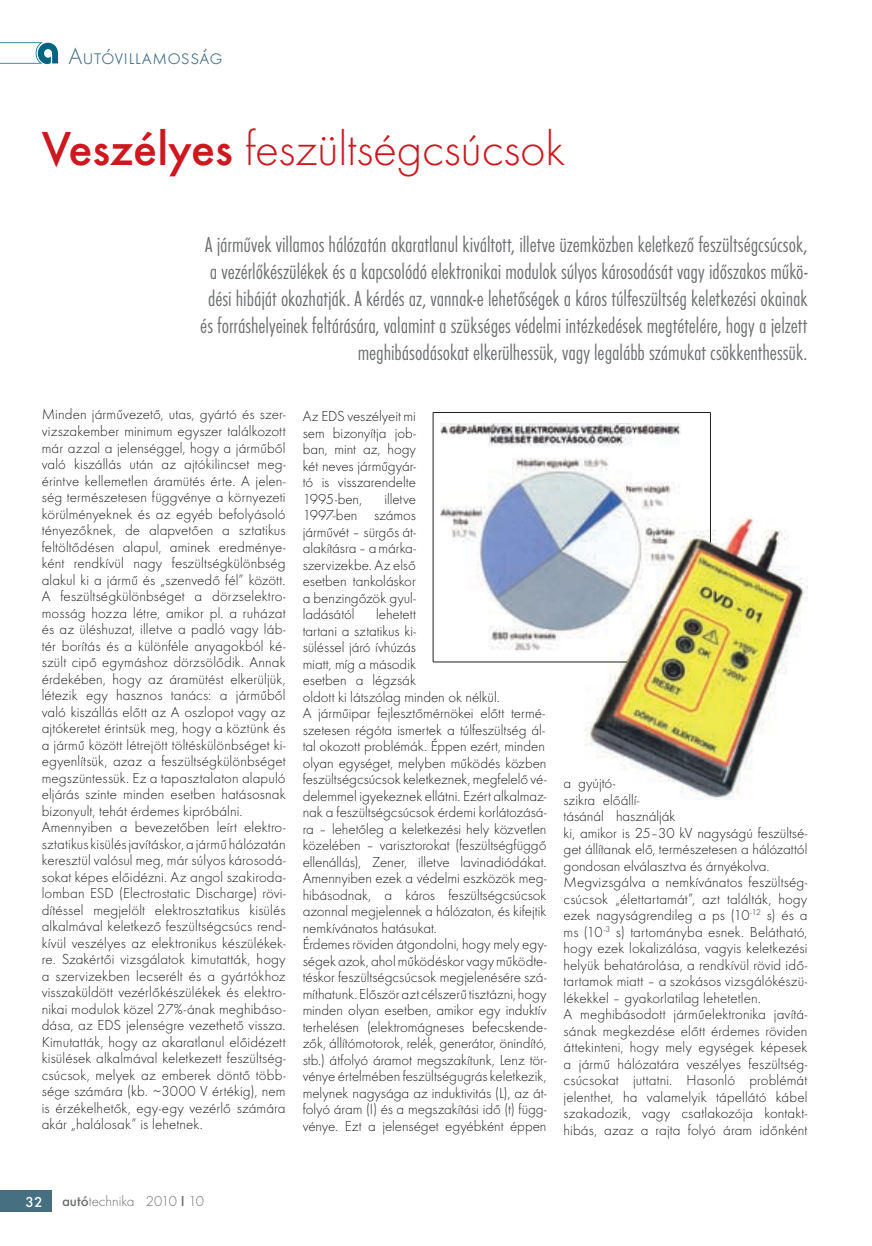
<style>
.page{position:relative;width:872px;height:1246px;background:#fff}
.page>*{position:absolute;margin:0;border:0;box-sizing:border-box;transform-origin:0 0}
.t1{font:300 49.5px "Futura TOT";letter-spacing:-.005em;color:#ce171e}
.t2{font:300 24px "Futura TOT";color:#466f82}
.t3{font:22.5px/27px "Futura TOT Lig Con";letter-spacing:-.005em;color:#6d6f71;text-align:right}
.t4{font:300 15px/16.5px "Futura TOT";letter-spacing:.005em;color:#231f20}
.t5{font:300 15px "Futura TOT";color:#6d6f71}
.t6{font:500 15px "Futura TOT";color:#fff}
.s1{font-weight:500}
</style>
<div class="page">
<div style="left:0;top:1191px;width:51px;height:21px;background:#466f82"></div>
<svg style="left:0;top:42px;width:58px;height:22px"></svg>
<img style="left:440px;top:424px;width:367px;height:376px">
<hr style="left:710px;top:412px;width:1px;height:131px;background:#231f20">
<hr style="left:433px;top:412px;width:277px;height:1px;background:#231f20">
<hr style="left:433px;top:412px;width:1px;height:250px;background:#231f20">
<hr style="left:433px;top:662px;width:194px;height:1px;background:#231f20">
<p class="t2" style="left:68px;top:43px;width:156px">Autóvillamosság</p>
<p class="t1" style="left:42px;top:120px;width:525px"><span class="s1">Veszélyes</span> feszültségcsúcsok</p>
<p class="t3" style="left:200px;top:231px;width:609px">A járművek villamos hálózatán akaratlanul kiváltott, illetve üzemközben keletkező feszültségcsúcsok, a vezérlőkészülékek és a kapcsolódó elektronikai modulok súlyos károsodását vagy időszakos műkö&shy;dési hibáját okozhatják. A kérdés az, vannak-e lehetőségek a káros túlfeszültség keletkezési okainak és forráshelyeinek feltárására, valamint a szükséges védelmi intézkedések megtételére, hogy a jelzett meghibásodásokat elkerülhessük, vagy legalább számukat csökkenthessük.</p>
<p class="t4" style="left:42px;top:406px;width:245px">Minden járművezető, utas, gyártó és szer&shy;vizszakember minimum egyszer találkozott már azzal a jelenséggel, hogy a járműből való kiszállás után az ajtókilincset meg&shy;érintve kellemetlen áramütés érte. A jelen&shy;ség természetesen függvénye a környezeti körülményeknek és az egyéb befolyásoló tényezőknek, de alapvetően a sztatikus feltöltődésen alapul, aminek eredménye&shy;ként rendkívül nagy feszültségkülönbség alakul ki a jármű és „szenvedő fél” között.<br>A feszültségkülönbséget a dörzselektro&shy;mosság hozza létre, amikor pl. a ruházat és az üléshuzat, illetve a padló vagy láb&shy;tér borítás és a különféle anyagokból ké&shy;szült cipő egymáshoz dörzsölődik. Annak érdekében, hogy az áramütést elkerüljük, létezik egy hasznos tanács: a járműből való kiszállás előtt az A oszlopot vagy az ajtókeretet érintsük meg, hogy a köztünk és a jármű között létrejött töltéskülönbséget ki&shy;egyenlítsük, azaz a feszültségkülönbséget megszüntessük. Ez a tapasztalaton alapuló eljárás szinte minden esetben hatásosnak bizonyult, tehát érdemes kipróbálni.<br>Amennyiben a bevezetőben leírt elektro&shy;sztatikus kisülés javításkor, a jármű hálózatán keresztül valósul meg, már súlyos károsodá&shy;sokat képes előidézni. Az angol szakiroda&shy;lomban ESD (Electrostatic Discharge) rövi&shy;dítéssel megjelölt elektrosztatikus kisülés alkalmával keletkező feszültségcsúcs rend&shy;kívül veszélyes az elektronikus készülékek&shy;re. Szakértői vizsgálatok kimutatták, hogy a szervizekben lecserélt és a gyártókhoz visszaküldött vezérlőkészülékek és elektro&shy;nikai modulok közel 27%-ának meghibáso&shy;dása, az EDS jelenségre vezethető vissza.<br>Kimutatták, hogy az akaratlanul előidézett kisülések alkalmával keletkezett feszültség&shy;csúcsok, melyek az emberek döntő több&shy;sége számára (kb. ~3000 V értékig), nem is érzékelhetők, egy-egy vezérlő számára akár „halálosak” is lehetnek.</p>
<p class="t4" style="left:303px;top:408px;width:115px;text-align:justify">Az EDS veszélyeit mi sem bizonyítja job&shy;ban, mint az, hogy két neves járműgyár&shy;tó is visszarendelte 1995-ben,</p>
<p class="t4" style="left:303px;top:491px;width:115px;text-align:justify;text-indent:82px">illetve 1997-ben számos járművét – sürgős át&shy;alakításra – a márka&shy;szervizekbe. Az első esetben tankoláskor a benzingőzök gyul&shy;ladásától</p>
<p class="t4" style="left:303px;top:606px;width:245px;text-indent:73px">lehetett<br>tartani a sztatikus ki-<br>süléssel járó ívhúzás<br>miatt, míg a második<br>esetben a légzsák<br>oldott ki látszólag minden ok nélkül.<br>A járműipar fejlesztőmérnökei előtt termé&shy;szetesen régóta ismertek a túlfeszültség ál&shy;tal okozott problémák. Éppen ezért, minden olyan egységet, melyben működés közben feszültségcsúcsok keletkeznek, megfelelő vé&shy;delemmel igyekeznek ellátni. Ezért alkalmaz&shy;nak a feszültségcsúcsok érdemi korlátozásá&shy;ra – lehetőleg a keletkezési hely közvetlen közelében – varisztorokat (feszültségfüggő ellenállás), Zener, illetve lavinadiódákat.<br>Amennyiben ezek a védelmi eszközök meg&shy;hibásodnak, a káros feszültségcsúcsok azonnal megjelennek a hálózaton, és kifejtik nemkívánatos hatásukat.<br>Érdemes röviden átgondolni, hogy mely egy&shy;ségek azok, ahol működéskor vagy működte&shy;téskor feszültségcsúcsok megjelenésére szá&shy;míthatunk. Először azt célszerű tisztázni, hogy minden olyan esetben, amikor egy induktív terhelésen (elektromágneses befecskende&shy;zők, állítómotorok, relék, generátor, önindító, stb.) átfolyó áramot megszakítunk, Lenz tör&shy;vénye értelmében feszültségugrás keletkezik, melynek nagysága az induktivitás (L), az át&shy;folyó áram (I) és a megszakítási idő (t) függ&shy;vénye. Ezt a jelenséget egyébként éppen</p>
<p class="t4" style="left:563px;top:775px;width:245px">a gyújtó-<br>szikra előállí-<br>tásánál használják<br>ki, amikor is 25–30 kV nagyságú feszültsé&shy;get állítanak elő, természetesen a hálózattól gondosan elválasztva és árnyékolva.<br>Megvizsgálva a nemkívánatos feszültség&shy;csúcsok „élettartamát”, azt találták, hogy ezek nagyságrendileg a ps (10<sup>-12</sup> s) és a ms (10<sup>-3</sup> s) tartományba esnek. Belátható, hogy ezek lokalizálása, vagyis keletkezési helyük behatárolása, a rendkívül rövid idő&shy;tartamok miatt – a szokásos vizsgálókészü&shy;lékekkel – gyakorlatilag lehetetlen.<br>A meghibásodott járműelektronika javítá&shy;sának megkezdése előtt érdemes röviden áttekinteni, hogy mely egységek képesek a jármű hálózatára veszélyes feszültség&shy;csúcsokat juttatni. Hasonló problémát jelenthet, ha valamelyik tápellátó kábel szakadozik, vagy csatlakozója kontakt&shy;hibás, azaz a rajta folyó áram időnként</p>
<p class="t6" style="left:26px;top:1193px;width:19px">32</p>
<p class="t5" style="left:62px;top:1193px;width:144px"><span class="s1">autó</span>technika 2010 <span class="s1">I</span> 10</p>
</div>
